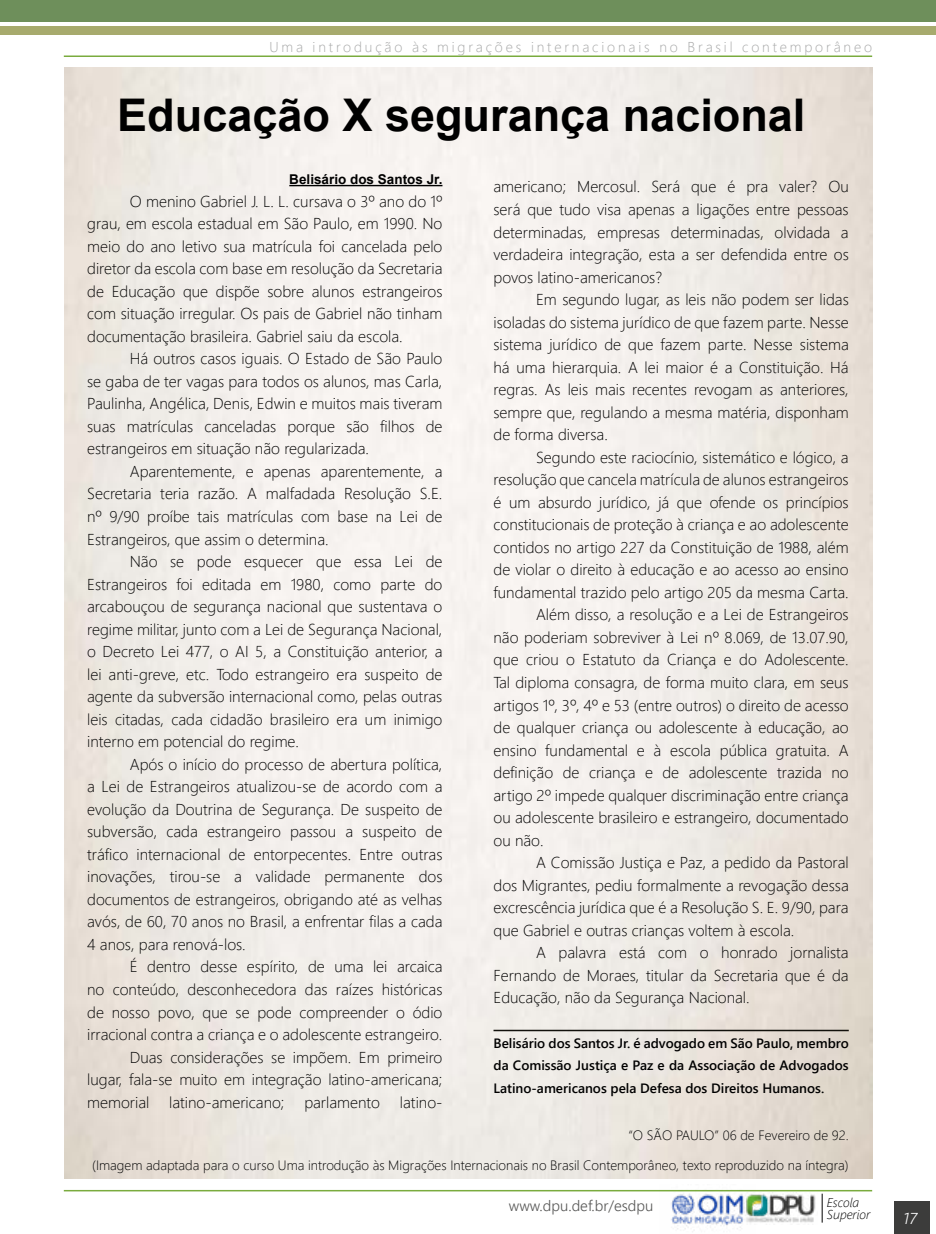
<style>
.page{position:relative;width:936px;height:1234px;background:#fff}
.page>*{position:absolute;margin:0;border:0;box-sizing:border-box;transform-origin:0 0}
.t1{font:700 45px "Arial";color:#000}
.t2{font:15.75px/22.5px "Webly Sleek UI Light";color:#000;text-align:justify}
.t3{font:italic 15.75px "Webly Sleek UI Semilight";color:#fff}
.t4{font:15px "Webly Sleek UI Semilight";color:#575756}
.t5{font:14.25px "Webly Sleek UI Light";letter-spacing:.2em;color:#a6a7a7}
.t6{font:13.5px/29.7px "Webly Sleek UI Light";color:#000;text-align:right}
.t7{font:13.5px/22.5px "Webly Sleek UI Semibold";color:#000;text-align:justify}
.t8{font:700 13.5px "Arial";color:#000}
.t9{font:italic 12.75px/11.4px "Webly Sleek UI Light";color:#000}
</style>
<div class="page">
<img style="left:755px;top:1191px;width:62px;height:32px">
<svg style="left:821px;top:1193px;width:1px;height:29px"></svg>
<div style="left:894px;top:1201px;width:35px;height:32px;background:#3c3c3b"></div>
<hr style="left:64px;top:55px;width:808px;height:2px;background:#7aab3e">
<hr style="left:64px;top:1189px;width:808px;height:2px;background:#7aab3e">
<div style="left:0;top:0;width:935px;height:22px;background:#6e8f5b"></div>
<div style="left:0;top:26px;width:935px;height:8px;background:#a7aa6d"></div>
<img style="left:659px;top:1189px;width:96px;height:43px">
<img style="left:64px;top:67px;width:808px;height:1111px">
<hr style="left:289px;top:185px;width:153px;height:1px;background:#000">
<hr style="left:493px;top:1029px;width:355px;height:1px;background:#12110c">
<p class="t5" style="left:269px;top:36px;width:604px">Uma introdução às migrações internacionais no Brasil contemporâneo</p>
<h1 class="t1" style="left:117px;top:85px;width:689px">Educação X segurança nacional</h1>
<p class="t8" style="left:289px;top:170px;width:155px">Belisário dos Santos Jr.</p>
<p class="t2" style="left:87px;top:189px;width:357px;text-indent:43px">O menino Gabriel J. L. L. cursava o 3º ano do 1º grau, em escola estadual em São Paulo, em 1990. No meio do ano letivo sua matrícula foi cancelada pelo diretor da escola com base em resolução da Secretaria de Educação que dispõe sobre alunos estrangeiros com situação irregular. Os pais de Gabriel não tinham documentação brasileira. Gabriel saiu da escola.</p>
<p class="t2" style="left:87px;top:347px;width:357px;text-indent:43px">Há outros casos iguais. O Estado de São Paulo se gaba de ter vagas para todos os alunos, mas Carla, Paulinha, Angélica, Denis, Edwin e muitos mais tiveram suas matrículas canceladas porque são filhos de estrangeiros em situação não regularizada.</p>
<p class="t2" style="left:87px;top:459px;width:357px;text-indent:43px">Aparentemente, e apenas aparentemente, a Secretaria teria razão. A malfadada Resolução S.E. nº 9/90 proíbe tais matrículas com base na Lei de Estrangeiros, que assim o determina.</p>
<p class="t2" style="left:87px;top:549px;width:357px;text-indent:43px">Não se pode esquecer que essa Lei de Estrangeiros foi editada em 1980, como parte do arcabouçou de segurança nacional que sustentava o regime militar, junto com a Lei de Segurança Nacional, o Decreto Lei 477, o AI 5, a Constituição anterior, a lei anti-greve, etc. Todo estrangeiro era suspeito de agente da subversão internacional como, pelas outras leis citadas, cada cidadão brasileiro era um inimigo interno em potencial do regime.</p>
<p class="t2" style="left:87px;top:752px;width:357px;text-indent:43px">Após o início do processo de abertura política, a Lei de Estrangeiros atualizou-se de acordo com a evolução da Doutrina de Segurança. De suspeito de subversão, cada estrangeiro passou a suspeito de tráfico internacional de entorpecentes. Entre outras inovações, tirou-se a validade permanente dos documentos de estrangeiros, obrigando até as velhas avós, de 60, 70 anos no Brasil, a enfrentar filas a cada 4 anos, para renová-los.</p>
<p class="t2" style="left:130px;top:954px;width:314px">É dentro desse espírito, de uma lei arcaica</p>
<p class="t2" style="left:87px;top:977px;width:357px">no conteúdo, desconhecedora das raízes históricas</p>
<p class="t2" style="left:87px;top:999px;width:356px">de nosso povo, que se pode compreender o ódio</p>
<p class="t2" style="left:87px;top:1022px;width:357px">irracional contra a criança e o adolescente estrangeiro.</p>
<p class="t2" style="left:130px;top:1044px;width:314px">Duas considerações se impõem. Em primeiro</p>
<p class="t2" style="left:87px;top:1067px;width:357px">lugar, fala-se muito em integração latino-americana;</p>
<p class="t2" style="left:87px;top:1089px;width:64px">memorial</p>
<p class="t2" style="left:169px;top:1089px;width:117px">latino-americano;</p>
<p class="t2" style="left:304px;top:1089px;width:77px">parlamento</p>
<p class="t2" style="left:400px;top:1089px;width:44px">latino-</p>
<p class="t2" style="left:493px;top:175px;width:357px">americano; Mercosul. Será que é pra valer? Ou será que tudo visa apenas a ligações entre pessoas determinadas, empresas determinadas, olvidada a verdadeira integração, esta a ser defendida entre os povos latino-americanos?</p>
<p class="t2" style="left:493px;top:287px;width:357px;text-indent:43px">Em segundo lugar, as leis não podem ser lidas isoladas do sistema jurídico de que fazem parte. Nesse sistema jurídico de que fazem parte. Nesse sistema há uma hierarquia. A lei maior é a Constituição. Há regras. As leis mais recentes revogam as anteriores, sempre que, regulando a mesma matéria, disponham de forma diversa.</p>
<p class="t2" style="left:536px;top:445px;width:314px">Segundo este raciocínio, sistemático e lógico, a</p>
<p class="t2" style="left:493px;top:467px;width:357px">resolução que cancela matrícula de alunos estrangeiros</p>
<p class="t2" style="left:493px;top:490px;width:357px">é um absurdo jurídico, já que ofende os princípios</p>
<p class="t2" style="left:493px;top:512px;width:357px">constitucionais de proteção à criança e ao adolescente</p>
<p class="t2" style="left:493px;top:535px;width:357px">contidos no artigo 227 da Constituição de 1988, além</p>
<p class="t2" style="left:493px;top:557px;width:357px">de violar o direito à educação e ao acesso ao ensino</p>
<p class="t2" style="left:493px;top:580px;width:357px">fundamental trazido pelo artigo 205 da mesma Carta.</p>
<p class="t2" style="left:536px;top:602px;width:314px">Além disso, a resolução e a Lei de Estrangeiros</p>
<p class="t2" style="left:493px;top:625px;width:356px">não poderiam sobreviver à Lei nº 8.069, de 13.07.90,</p>
<p class="t2" style="left:493px;top:647px;width:357px">que criou o Estatuto da Criança e do Adolescente.</p>
<p class="t2" style="left:493px;top:670px;width:357px">Tal diploma consagra, de forma muito clara, em seus</p>
<p class="t2" style="left:493px;top:693px;width:357px">artigos 1º, 3º, 4º e 53 (entre outros) o direito de acesso</p>
<p class="t2" style="left:493px;top:715px;width:357px">de qualquer criança ou adolescente à educação, ao</p>
<p class="t2" style="left:493px;top:738px;width:357px">ensino fundamental e à escola pública gratuita. A</p>
<p class="t2" style="left:493px;top:760px;width:357px">definição de criança e de adolescente trazida no</p>
<p class="t2" style="left:493px;top:783px;width:357px">artigo 2º impede qualquer discriminação entre criança</p>
<p class="t2" style="left:493px;top:805px;width:357px">ou adolescente brasileiro e estrangeiro, documentado</p>
<p class="t2" style="left:493px;top:828px;width:52px">ou não.</p>
<p class="t2" style="left:536px;top:850px;width:314px">A Comissão Justiça e Paz, a pedido da Pastoral</p>
<p class="t2" style="left:493px;top:873px;width:357px">dos Migrantes, pediu formalmente a revogação dessa</p>
<p class="t2" style="left:493px;top:895px;width:357px">excrescência jurídica que é a Resolução S. E. 9/90, para</p>
<p class="t2" style="left:493px;top:918px;width:302px">que Gabriel e outras crianças voltem à escola.</p>
<p class="t2" style="left:536px;top:940px;width:314px">A palavra está com o honrado jornalista</p>
<p class="t2" style="left:493px;top:963px;width:357px">Fernando de Moraes, titular da Secretaria que é da</p>
<p class="t2" style="left:493px;top:985px;width:258px">Educação, não da Segurança Nacional.</p>
<p class="t7" style="left:493px;top:1031px;width:357px">Belisário dos Santos Jr. é advogado em São Paulo, membro da Comissão Justiça e Paz e da Associação de Advogados Latino-americanos pela Defesa dos Direitos Humanos.</p>
<p class="t6" style="left:92px;top:1119px;width:758px">“O SÃO PAULO” 06 de Fevereiro de 92.<br>(Imagem adaptada para o curso Uma introdução às Migrações Internacionais no Brasil Contemporâneo, texto reproduzido na íntegra)</p>
<p class="t4" style="left:509px;top:1194px;width:146px">www.dpu.def.br/esdpu</p>
<p class="t9" style="left:826px;top:1195px;width:45px">Escola<br>Superior</p>
<p class="t3" style="left:903px;top:1206px;width:15px">17</p>
</div>
